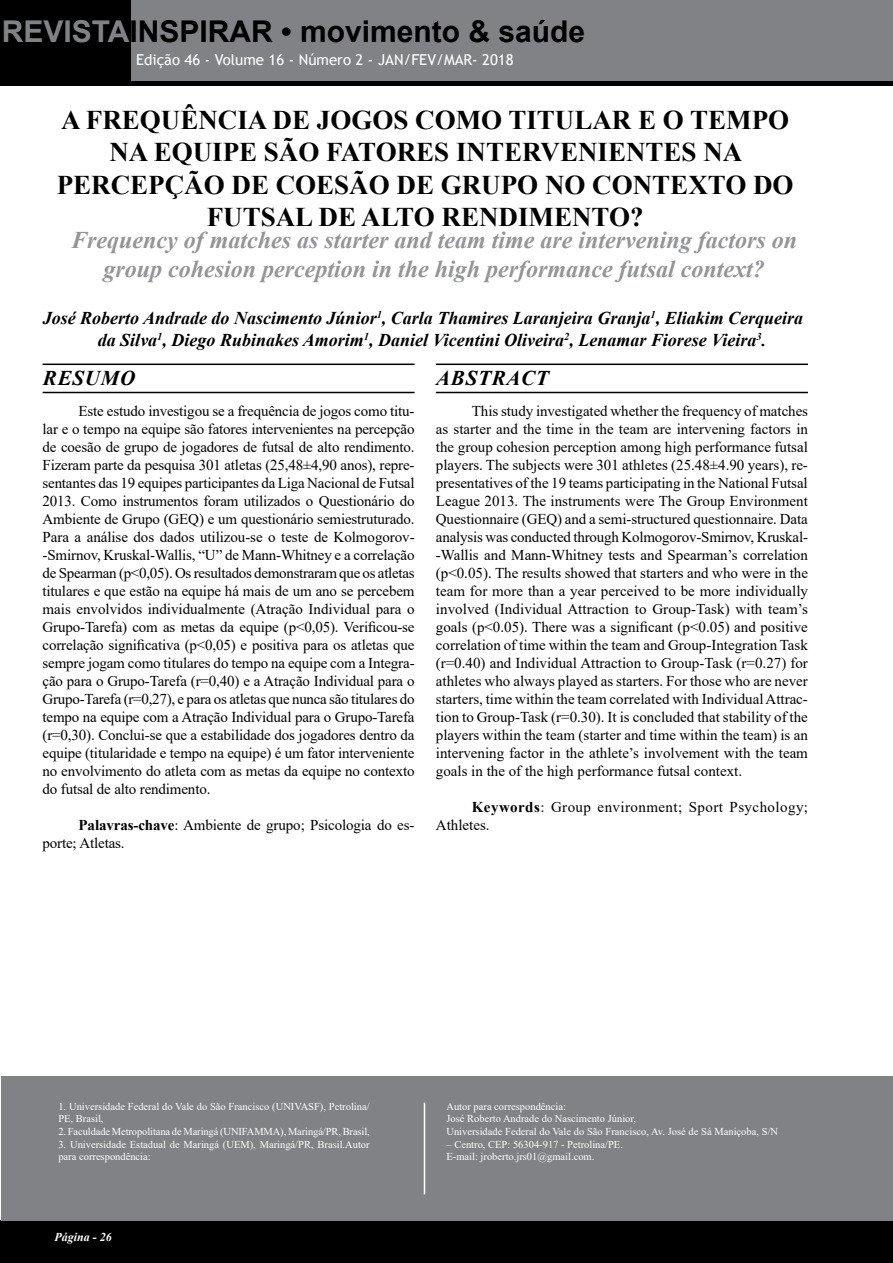
<style>
.page{position:relative;width:893px;height:1263px;background:#fff}
.page>*{position:absolute;margin:0;border:0;box-sizing:border-box;transform-origin:0 0}
.t1{font:700 30px "Arial";color:#000}
.t2{font:700 27px/32.4px "Times New Roman";color:#000;text-align:center}
.t3{font:italic 700 24px/28.8px "Times New Roman";color:#939598;text-align:center}
.t4{font:italic 700 21px "Times New Roman";letter-spacing:.035em;color:#000}
.t5{font:italic 700 18px/21.6px "Times New Roman";color:#000}
.t6{font:15px/18px "Times New Roman";color:#000;text-align:justify}
.t7{font:15px/18px "Times New Roman";letter-spacing:.03em;color:#000}
.t8{font:15px "Trebuchet MS";color:#fff}
.t9{font:italic 700 12px "Times New Roman";color:#fff}
.t10{font:10.5px/12.6px "Times New Roman";color:#fff}
.s1{color:#808285}
.s2{font-weight:700}
</style>
<div class="page">
<div style="left:0;top:0;width:893px;height:85px;background:#000"></div>
<div style="left:0;top:1220px;width:893px;height:43px;background:#000"></div>
<div style="left:132px;top:0;width:761px;height:80px;background:#808285"></div>
<hr style="left:43px;top:364px;width:372px;height:1px;background:#000">
<hr style="left:43px;top:392px;width:372px;height:1px;background:#000">
<hr style="left:436px;top:364px;width:372px;height:1px;background:#000">
<hr style="left:436px;top:392px;width:372px;height:1px;background:#000">
<div style="left:1px;top:1076px;width:892px;height:144px;background:#808285"></div>
<hr style="left:424px;top:1102px;width:1px;height:92px;background:#fff">
<h1 class="t1" style="left:2px;top:11px;width:585px"><span class="s1">REVISTA</span>INSPIRAR • movimento &amp; saúde</h1>
<p class="t8" style="left:136px;top:50px;width:379px">Edição 46 - Volume 16 - Número 2 - JAN/FEV/MAR- 2018</p>
<h2 class="t2" style="left:57px;top:103px;width:738px">A FREQUÊNCIA DE JOGOS COMO TITULAR E O TEMPO NA EQUIPE SÃO FATORES INTERVENIENTES NA PERCEPÇÃO DE COESÃO DE GRUPO NO CONTEXTO DO FUTSAL DE ALTO RENDIMENTO?</h2>
<h3 class="t3" style="left:71px;top:225px;width:728px">Frequency of matches as starter and team time are intervening factors on group cohesion perception in the high performance futsal context?</h3>
<p class="t5" style="left:98px;top:307px;width:707px;text-indent:-55px">José Roberto Andrade do Nascimento Júnior<sup>1</sup>, Carla Thamires Laranjeira Granja<sup>1</sup>, Eliakim Cerqueira da Silva<sup>1</sup>, Diego Rubinakes Amorim<sup>1</sup>, Daniel Vicentini Oliveira<sup>2</sup>, Lenamar Fiorese Vieira<sup>3</sup>.</p>
<h3 class="t4" style="left:43px;top:363px;width:94px">RESUMO</h3>
<p class="t6" style="left:43px;top:401px;width:374px;text-indent:36px">Este estudo investigou se a frequência de jogos como titu&shy;lar e o tempo na equipe são fatores intervenientes na percepção de coesão de grupo de jogadores de futsal de alto rendimento.<br>Fizeram parte da pesquisa 301 atletas (25,48±4,90 anos), repre&shy;sentantes das 19 equipes participantes da Liga Nacional de Futsal 2013. Como instrumentos foram utilizados o Questionário do Ambiente de Grupo (GEQ) e um questionário semiestruturado.<br>Para a análise dos dados utilizou-se o teste de Kolmogorov--Smirnov, Kruskal-Wallis, “U” de Mann-Whitney e a correlação de Spearman (p&lt;0,05). Os resultados demonstraram que os atletas titulares e que estão na equipe há mais de um ano se percebem mais envolvidos individualmente (Atração Individual para o Grupo-Tarefa) com as metas da equipe (p&lt;0,05). Verificou-se correlação significativa (p&lt;0,05) e positiva para os atletas que sempre jogam como titulares do tempo na equipe com a Integra&shy;ção para o Grupo-Tarefa (r=0,40) e a Atração Individual para o Grupo-Tarefa (r=0,27), e para os atletas que nunca são titulares do tempo na equipe com a Atração Individual para o Grupo-Tarefa (r=0,30). Conclui-se que a estabilidade dos jogadores dentro da equipe (titularidade e tempo na equipe) é um fator interveniente no envolvimento do atleta com as metas da equipe no contexto do futsal de alto rendimento.</p>
<p class="t6" style="left:43px;top:815px;width:373px;text-indent:36px"><span class="s2">Palavras-chave</span>: Ambiente de grupo; Psicologia do es&shy;porte; Atletas.</p>
<h3 class="t4" style="left:436px;top:363px;width:114px">ABSTRACT</h3>
<p class="t6" style="left:436px;top:401px;width:374px;text-indent:36px">This study investigated whether the frequency of matches as starter and the time in the team are intervening factors in the group cohesion perception among high performance futsal players. The subjects were 301 athletes (25.48±4.90 years), re&shy;presentatives of the 19 teams participating in the National Futsal League 2013. The instruments were The Group Environment Questionnaire (GEQ) and a semi-structured questionnaire. Data analysis was conducted through Kolmogorov-Smirnov, Kruskal--Wallis and Mann-Whitney tests and Spearman’s correlation (p&lt;0.05). The results showed that starters and who were in the team for more than a year perceived to be more individually involved (Individual Attraction to Group-Task) with team’s goals (p&lt;0.05). There was a significant (p&lt;0.05) and positive correlation of time within the team and Group-Integration Task (r=0.40) and Individual Attraction to Group-Task (r=0.27) for athletes who always played as starters. For those who are never starters, time within the team correlated with Individual Attrac&shy;tion to Group-Task (r=0.30). It is concluded that stability of the players within the team (starter and time within the team) is an intervening factor in the athlete’s involvement with the team goals in the of the high performance futsal context.</p>
<p class="t7" style="left:436px;top:797px;width:374px;text-indent:36px"><span class="s2">Keywords</span>: Group environment; Sport Psychology;<br>Athletes.</p>
<p class="t10" style="left:58px;top:1100px;width:313px">1. Universidade Federal do Vale do São Francisco (UNIVASF), Petrolina/<br>PE, Brasil,</p>
<p class="t10" style="left:58px;top:1125px;width:313px">2. Faculdade Metropolitana de Maringá (UNIFAMMA), Maringá/PR, Brasil,</p>
<p class="t10" style="left:58px;top:1137px;width:313px">3. Universidade Estadual de Maringá (UEM), Maringá/PR, Brasil.Autor para correspondência:</p>
<p class="t9" style="left:55px;top:1229px;width:59px">Página - 26</p>
<p class="t10" style="left:446px;top:1100px;width:333px">Autor para correspondência:<br>José Roberto Andrade do Nascimento Júnior,<br>Universidade Federal do Vale do São Francisco, Av. José de Sá Maniçoba, S/N</p>
<p class="t10" style="left:446px;top:1137px;width:178px">– Centro, CEP: 56304-917 - Petrolina/PE.<br>E-mail: jroberto.jrs01@gmail.com.</p>
</div>
